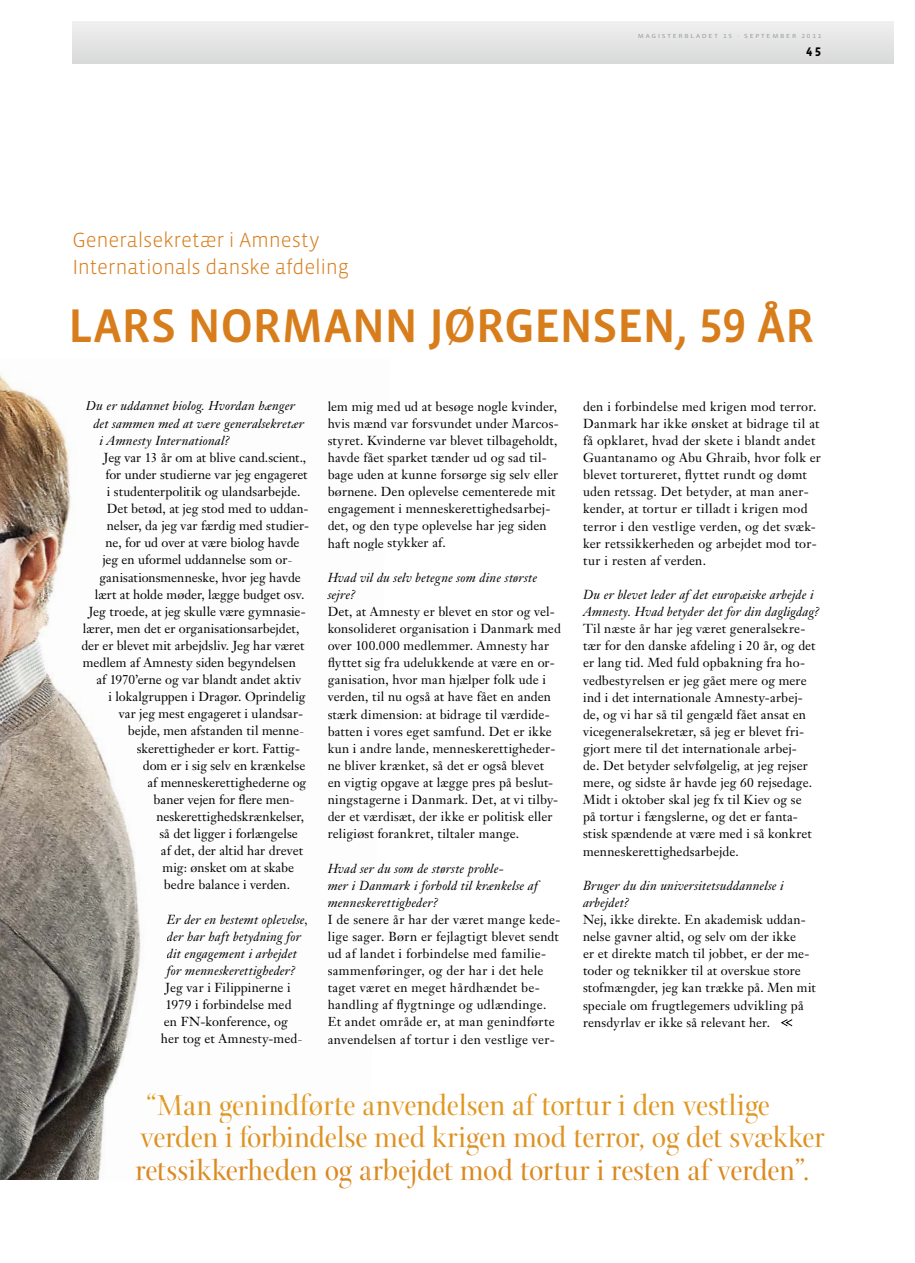
<style>
.page{position:relative;width:915px;height:1263px;background:#fff}
.page>*{position:absolute;margin:0;border:0;box-sizing:border-box;transform-origin:0 0}
.t1{font:500 48.3px "Vista Sans OT";letter-spacing:-.015em;color:#d87d1b}
.t2{font:31.2px/32.8px "Arepo";letter-spacing:-.005em;color:#e09a22}
.t3{font:300 21px/27px "Vista Sans OT";letter-spacing:-.01em;color:#d87d1b}
.t4{font:12.9px/17.1px "Janson Text";letter-spacing:.01em;color:#000}
.t5{font:italic 12.9px/17.1px "Janson Text";letter-spacing:.015em;color:#000}
.t6{font:12.9px "Janson Text";letter-spacing:-.01em;color:#000}
.t7{font:700 12.75px "Vista Sans OT";color:#000}
.t8{font:6px "Vista Sans OT";letter-spacing:.25em;color:#979898;scale:1.2 1}
.s1{color:#e19b22}
.s2{color:#e19a22}
.s3{color:#de9223}
.s4{color:#de9423}
.s5{color:#de9323}
.s6{color:#dd8f22}
.s7{color:#db8920}
.s8{color:#db8a20}
.s9{color:#dc8a20}
.s10{color:#dc8b20}
.s11{color:#da861f}
.s12{color:#da871f}
</style>
<div class="page">
<svg style="left:780px;top:1019px;width:12px;height:8px"></svg>
<img style="left:0;top:373px;width:78px;height:339px">
<img style="left:0;top:712px;width:141px;height:363px">
<img style="left:0;top:1075px;width:117px;height:105px">
<img style="left:119px;top:712px;width:22px;height:10px">
<img style="left:128px;top:726px;width:13px;height:13px">
<img style="left:137px;top:743px;width:4px;height:13px">
<div style="left:72px;top:21px;width:821px;height:43px;background:#e4e4e4"></div>
<p class="t8" style="left:637px;top:33px;width:154px">MAGISTERBLADET 15 · SEPTEMBER 2011</p>
<p class="t7" style="left:805px;top:45px;width:17px">45</p>
<h3 class="t3" style="left:72px;top:227px;width:278px">Generalsekretær i Amnesty<br>Internationals danske afdeling</h3>
<h1 class="t1" style="left:68px;top:302px;width:747px">LARS NORMANN JØRGENSEN, 59 ÅR</h1>
<p class="t5" style="left:86px;top:399px;width:211px">Du er uddannet biolog. Hvordan hænger</p>
<p class="t5" style="left:93px;top:416px;width:212px">det sammen med at være generalsekretær</p>
<p class="t5" style="left:99px;top:433px;width:132px">i Amnesty International?</p>
<p class="t4" style="left:104px;top:450px;width:204px">Jeg var 13 år om at blive cand.scient.,</p>
<p class="t4" style="left:105px;top:467px;width:204px">for under studierne var jeg engageret</p>
<p class="t4" style="left:107px;top:484px;width:195px">i studenterpolitik og ulandsarbejde.</p>
<p class="t4" style="left:107px;top:501px;width:203px">Det betød, at jeg stod med to uddan-</p>
<p class="t4" style="left:107px;top:518px;width:204px">nelser, da jeg var færdig med studier-</p>
<p class="t6" style="left:105px;top:537px;width:195px">ne, for ud over at være biolog havde</p>
<p class="t4" style="left:102px;top:553px;width:191px">jeg en uformel uddannelse som or-</p>
<p class="t4" style="left:99px;top:570px;width:203px">ganisationsmenneske, hvor jeg havde</p>
<p class="t4" style="left:95px;top:587px;width:211px">lært at holde møder, lægge budget osv.</p>
<p class="t4" style="left:89px;top:604px;width:218px">Jeg troede, at jeg skulle være gymnasie-</p>
<p class="t6" style="left:83px;top:623px;width:218px">lærer, men det er organisationsarbejdet,</p>
<p class="t4" style="left:81px;top:638px;width:224px">der er blevet mit arbejdsliv. Jeg har været</p>
<p class="t4" style="left:83px;top:655px;width:214px">medlem af Amnesty siden begyndelsen</p>
<p class="t4" style="left:96px;top:672px;width:206px">af 1970’erne og var blandt andet aktiv</p>
<p class="t4" style="left:108px;top:689px;width:199px">i lokalgruppen i Dragør. Oprindelig</p>
<p class="t4" style="left:119px;top:707px;width:186px">var jeg mest engageret i ulandsar-</p>
<p class="t4" style="left:128px;top:724px;width:178px">bejde, men afstanden til menne-</p>
<p class="t4" style="left:137px;top:741px;width:165px">skerettigheder er kort. Fattig-</p>
<p class="t4" style="left:143px;top:758px;width:164px">dom er i sig selv en krænkelse</p>
<p class="t4" style="left:147px;top:775px;width:160px">af menneskerettighederne og</p>
<p class="t6" style="left:153px;top:794px;width:143px">baner vejen for flere men-</p>
<p class="t4" style="left:156px;top:809px;width:149px">neskerettighedskrænkelser,</p>
<p class="t4" style="left:159px;top:826px;width:140px">så det ligger i forlængelse</p>
<p class="t4" style="left:161px;top:843px;width:143px">af det, der altid har drevet</p>
<p class="t4" style="left:162px;top:860px;width:133px">mig: ønsket om at skabe</p>
<p class="t4" style="left:164px;top:878px;width:128px">bedre balance i verden.</p>
<p class="t5" style="left:167px;top:912px;width:143px">Er der en bestemt oplevelse, der har haft betydning for dit engagement i arbejdet for menneskerettigheder?</p>
<p class="t4" style="left:165px;top:980px;width:127px">Jeg var i Filippinerne i</p>
<p class="t4" style="left:165px;top:997px;width:128px">1979 i forbindelse med</p>
<p class="t4" style="left:164px;top:1014px;width:125px">en FN-konference, og</p>
<p class="t4" style="left:161px;top:1032px;width:143px">her tog et Amnesty-med-</p>
<p class="t4" style="left:327px;top:399px;width:232px">lem mig med ud at besøge nogle kvinder, hvis mænd var forsvundet under Marcos&shy;styret. Kvinderne var blevet tilbageholdt, havde fået sparket tænder ud og sad til&shy;bage uden at kunne forsørge sig selv eller børnene. Den oplevelse cementerede mit engagement i menneskerettighedsarbej&shy;det, og den type oplevelse har jeg siden haft nogle stykker af.</p>
<p class="t5" style="left:327px;top:570px;width:211px">Hvad vil du selv betegne som dine største</p>
<p class="t4" style="left:327px;top:604px;width:235px">Det, at Amnesty er blevet en stor og vel&shy;konsolideret organisation i Danmark med over 100.000 medlemmer. Amnesty har flyttet sig fra udelukkende at være en or&shy;ganisation, hvor man hjælper folk ude i verden, til nu også at have fået en anden stærk dimension: at bidrage til værdide&shy;batten i vores eget samfund. Det er ikke kun i andre lande, menneskerettigheder&shy;ne bliver krænket, så det er også blevet<br>en vigtig opgave at lægge pres på beslut&shy;ningstagerne i Danmark. Det, at vi tilby&shy;der et værdisæt, der ikke er politisk eller religiøst forankret, tiltaler mange.</p>
<p class="t5" style="left:327px;top:861px;width:212px">Hvad ser du som de største proble-<br>mer i Danmark i forhold til krænkelse af menneskerettigheder?</p>
<p class="t4" style="left:327px;top:912px;width:234px">I de senere år har der været mange kede&shy;lige sager. Børn er fejlagtigt blevet sendt ud af landet i forbindelse med familie&shy;sammenføringer, og der har i det hele taget været en meget hårdhændet be&shy;handling af flygtninge og udlændinge.<br>Et andet område er, at man genindførte anvendelsen af tortur i den vestlige ver-</p>
<p class="t5" style="left:327px;top:587px;width:29px">sejre?</p>
<p class="t4" style="left:583px;top:399px;width:239px">den i forbindelse med krigen mod terror.<br>Danmark har ikke ønsket at bidrage til at få opklaret, hvad der skete i blandt andet Guantanamo og Abu Ghraib, hvor folk er blevet tortureret, flyttet rundt og dømt uden retssag. Det betyder, at man aner&shy;kender, at tortur er tilladt i krigen mod terror i den vestlige verden, og det svæk&shy;ker retssikkerheden og arbejdet mod tor&shy;tur i resten af verden.</p>
<p class="t5" style="left:583px;top:587px;width:238px">Du er blevet leder af det europæiske arbejde i<br>Amnesty. Hvad betyder det for din dagligdag?</p>
<p class="t4" style="left:583px;top:621px;width:234px">Til næste år har jeg været generalsekre&shy;tær for den danske afdeling i 20 år, og det er lang tid. Med fuld opbakning fra ho&shy;vedbestyrelsen er jeg gået mere og mere ind i det internationale Amnesty-arbej&shy;de, og vi har så til gengæld fået ansat en vicegeneralsekretær, så jeg er blevet fri&shy;gjort mere til det internationale arbej&shy;de. Det betyder selvfølgelig, at jeg rejser mere, og sidste år havde jeg 60 rejsedage.<br>Midt i oktober skal jeg fx til Kiev og se på tortur i fængslerne, og det er fanta&shy;stisk spændende at være med i så konkret menneskerettighedsarbejde.</p>
<p class="t5" style="left:583px;top:878px;width:202px">Bruger du din universitetsuddannelse i arbejdet?</p>
<p class="t4" style="left:583px;top:912px;width:234px">Nej, ikke direkte. En akademisk uddan&shy;nelse gavner altid, og selv om der ikke<br>er et direkte match til jobbet, er der me&shy;toder og teknikker til at overskue store stofmængder, jeg kan trække på. Men mit speciale om frugtlegemers udvikling på rensdyrlav er ikke så relevant her.</p>
<h2 class="t2" style="left:135px;top:1092px;width:690px;text-indent:11px"><span class="s1">“M</span>an gen<span class="s1">i</span>n<span class="s1">df</span>ør<span class="s2">t</span>e anven<span class="s1">d</span>e<span class="s1">l</span>sen a<span class="s1">f</span> <span class="s2">t</span>or<span class="s2">t</span>ur <span class="s1">i d</span>en ves<span class="s2">t</span><span class="s1">li</span>ge <span class="s3">ver</span><span class="s4">d</span><span class="s3">en</span> <span class="s5">i</span> <span class="s4">f</span><span class="s3">or</span><span class="s4">b</span><span class="s5">i</span><span class="s3">n</span><span class="s4">d</span><span class="s3">e</span><span class="s4">l</span><span class="s3">se me</span><span class="s4">d k</span><span class="s3">r</span><span class="s5">i</span><span class="s6">g</span><span class="s3">en mo</span><span class="s4">d</span> <span class="s5">t</span><span class="s3">error</span><span class="s6">,</span> <span class="s3">o</span><span class="s6">g</span> <span class="s4">d</span><span class="s3">e</span><span class="s5">t</span> <span class="s3">svæ</span><span class="s4">kk</span><span class="s3">er </span><span class="s7">re</span><span class="s8">t</span><span class="s7">ss</span><span class="s9">i</span><span class="s10">kk</span><span class="s7">er</span><span class="s10">h</span><span class="s7">e</span><span class="s10">d</span><span class="s7">en o</span><span class="s11">g</span> <span class="s12">a</span><span class="s7">r</span><span class="s10">b</span><span class="s7">e</span><span class="s9">j</span><span class="s10">d</span><span class="s7">e</span><span class="s8">t</span> <span class="s7">mo</span><span class="s10">d</span> <span class="s8">t</span><span class="s7">or</span><span class="s8">t</span><span class="s7">ur</span> <span class="s9">i</span> <span class="s7">res</span><span class="s8">t</span><span class="s7">en a</span><span class="s10">f</span> <span class="s7">ver</span><span class="s10">d</span><span class="s7">en</span><span class="s10">”</span><span class="s11">.</span></h2>
</div>
